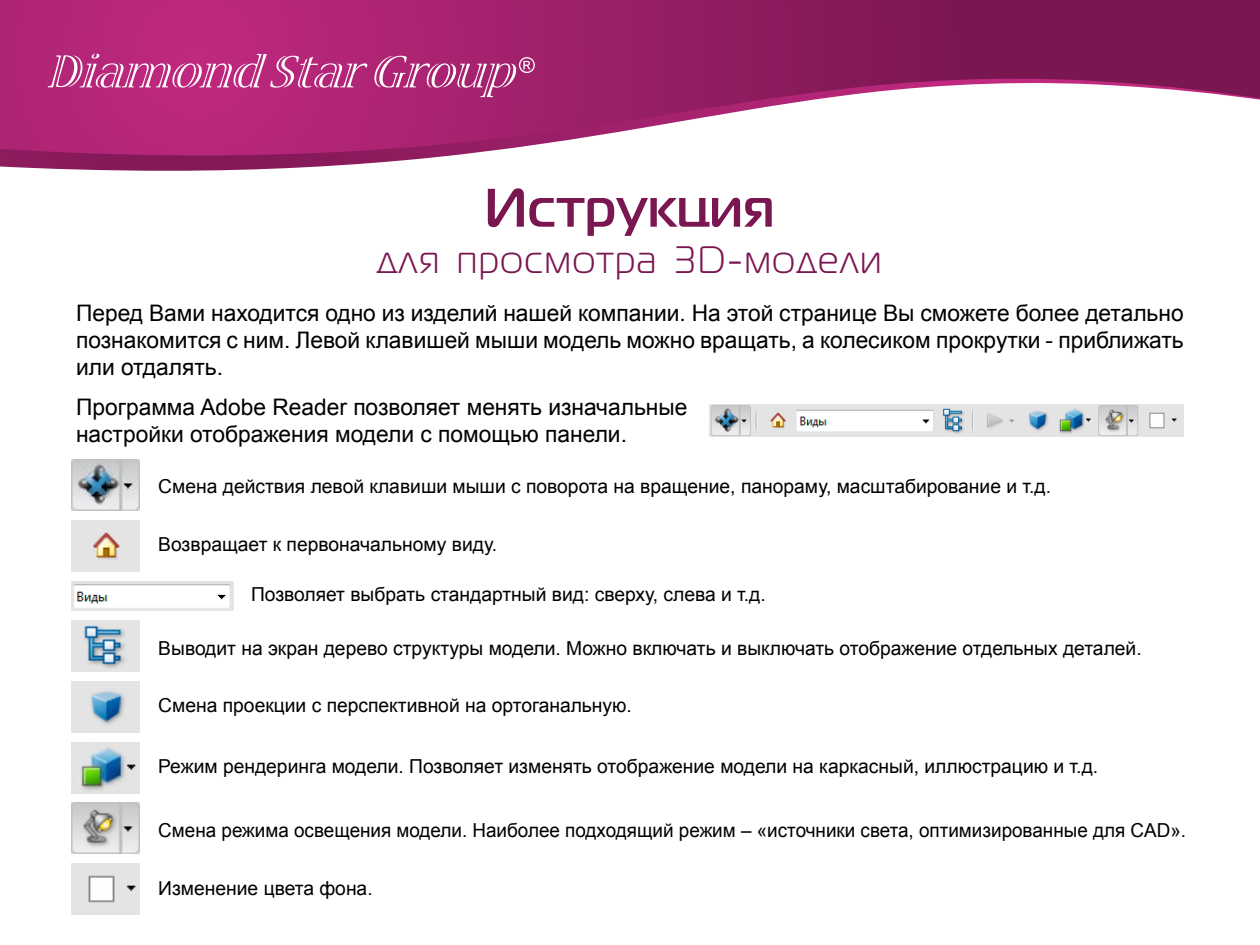
<style>
.page{position:relative;width:1260px;height:945px;background:#fff}
.page>*{position:absolute;margin:0;border:0;box-sizing:border-box;transform-origin:0 0}
.t1{font:700 54.07px "Magistral C";letter-spacing:.015em;color:#7a1650}
.t2{font:38.15px "Magistral C";letter-spacing:.05em;color:#7a1650}
.t3{font:22.75px/27.3px "Arial";color:#000;text-align:justify}
.t4{font:19.25px "Arial";color:#000}
</style>
<div class="page">
<svg style="left:0;top:156px;width:446px;height:15px"></svg>
<svg style="left:0;top:0;width:1260px;height:156px"></svg>
<img style="left:71px;top:520px;width:68px;height:51px">
<svg style="left:48px;top:54px;width:487px;height:43px;background:#be488c"></svg>
<img style="left:709px;top:405px;width:475px;height:31px">
<img style="left:71px;top:460px;width:68px;height:50px">
<img style="left:71px;top:682px;width:68px;height:50px">
<img style="left:71px;top:742px;width:68px;height:51px">
<img style="left:71px;top:803px;width:68px;height:51px">
<img style="left:71px;top:864px;width:68px;height:50px">
<img style="left:71px;top:581px;width:162px;height:30px">
<img style="left:71px;top:621px;width:68px;height:51px">
<h1 class="t1" style="left:485px;top:175px;width:291px">Иструкция</h1>
<h2 class="t2" style="left:377px;top:239px;width:506px">для просмотра 3D-модели</h2>
<p class="t3" style="left:76px;top:299px;width:1109px">Перед Вами находится одно из изделий нашей компании. На этой странице Вы сможете более детально познакомится с ним. Левой клавишей мыши модель можно вращать, а колесиком прокрутки - приближать или отдалять.</p>
<p class="t3" style="left:76px;top:394px;width:613px">Программа Adobe Reader позволяет менять изначальные настройки отображения модели с помощью панели.</p>
<p class="t4" style="left:158px;top:474px;width:894px">Смена действия левой клавиши мыши с поворота на вращение, панораму, масштабирование и т.д.</p>
<p class="t4" style="left:158px;top:532px;width:340px">Возвращает к первоначальному виду.</p>
<p class="t4" style="left:251px;top:581px;width:516px">Позволяет выбрать стандартный вид: сверху, слева и т.д.</p>
<p class="t4" style="left:158px;top:636px;width:985px">Выводит на экран дерево структуры модели. Можно включать и выключать отображение отдельных деталей.</p>
<p class="t4" style="left:158px;top:692px;width:475px">Смена проекции с перспективной на ортоганальную.</p>
<p class="t4" style="left:158px;top:754px;width:941px">Режим рендеринга модели. Позволяет изменять отображение модели на каркасный, иллюстрацию и т.д.</p>
<p class="t4" style="left:158px;top:817px;width:1029px">Смена режима освещения модели. Наиболее подходящий режим – «источники света, оптимизированные для CAD».</p>
<p class="t4" style="left:158px;top:875px;width:216px">Изменение цвета фона.</p>
</div>
